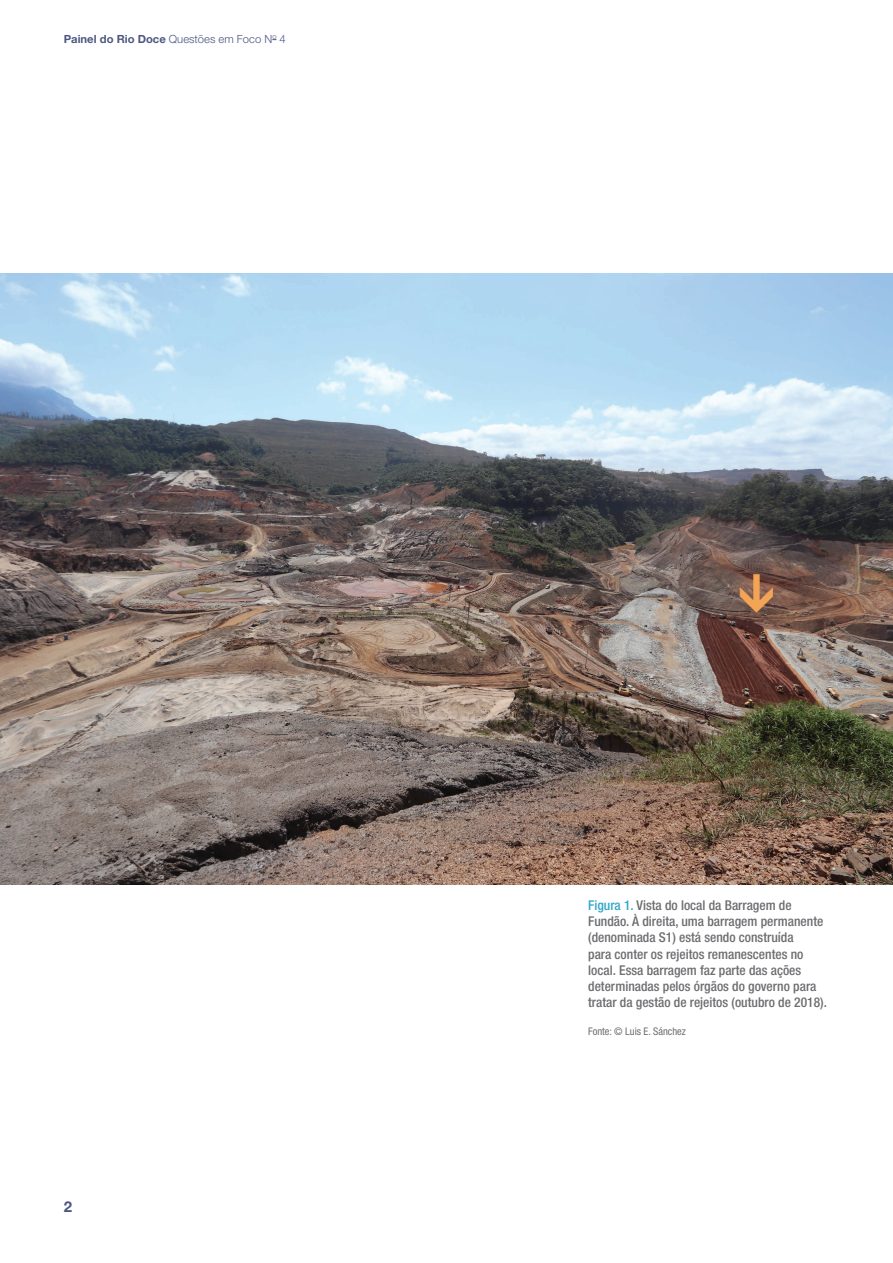
<style>
.page{position:relative;width:893px;height:1263px;background:#fff}
.page>*{position:absolute;margin:0;border:0;box-sizing:border-box;transform-origin:0 0}
.t1{font:700 15px "Helvetica Neue LT Std";color:#4c5781}
.t2{font:500 condensed 13.5px/16.2px "Helvetica Neue LT Std";color:#6c6d70}
.t3{font:300 11.25px "Helvetica Neue LT Std";color:#4c5781}
.t4{font:condensed 10.5px "Helvetica Neue LT Std";color:#6c6d70}
.s1{font-weight:700}
.s2{color:#32a7c9}
</style>
<div class="page">
<img style="left:0;top:274px;width:893px;height:610px">
<svg style="left:740px;top:574px;width:33px;height:39px"></svg>
<p class="t3" style="left:64px;top:32px;width:224px"><span class="s1">Painel do Rio Doce</span> Questões em Foco N<sup>o</sup> 4</p>
<p class="t1" style="left:64px;top:1197px;width:10px">2</p>
<p class="t2" style="left:588px;top:897px;width:240px"><span class="s2">Figura 1.</span> Vista do local da Barragem de Fundão. À direita, uma barragem permanente (denominada S1) está sendo construída<br>para conter os rejeitos remanescentes no local. Essa barragem faz parte das ações determinadas pelos órgãos do governo para tratar da gestão de rejeitos (outubro de 2018).</p>
<p class="t4" style="left:588px;top:1025px;width:99px">Fonte: © Luis E. Sánchez</p>
</div>
